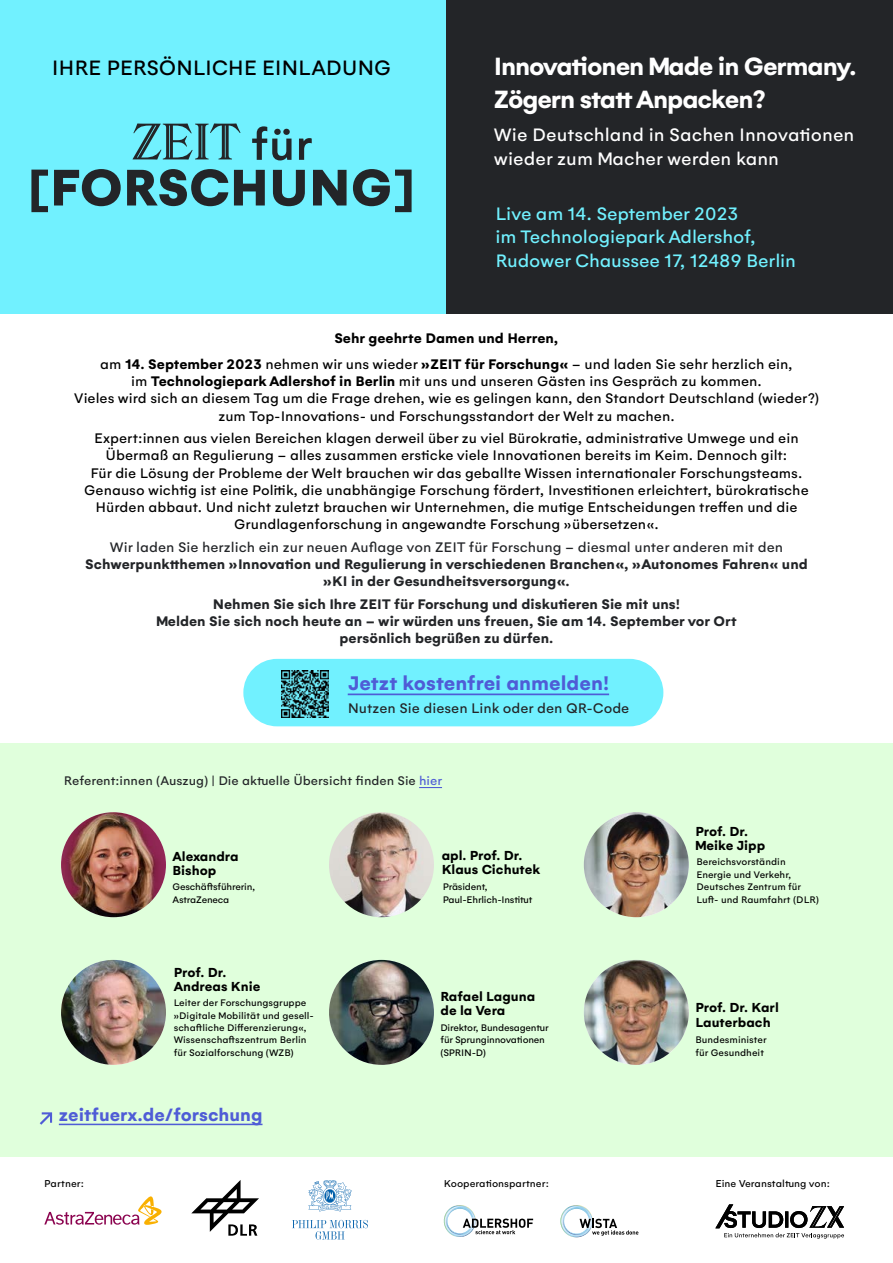
<style>
.page{position:relative;width:893px;height:1263px;background:#fff}
.page>*{position:absolute;margin:0;border:0;box-sizing:border-box;transform-origin:0 0}
.t1{font:700 27px/33px "Gelion";letter-spacing:-.04em;color:#fff}
.t2{font:22.5px "Gelion";letter-spacing:-.01em;color:#000}
.t3{font:700 21.3px "Gelion";color:#4f5cd6}
.t4{font:19.5px/23.4px "Gelion";letter-spacing:-.01em;color:#71f1ff}
.t5{font:19.5px/23.4px "Gelion";color:#fff}
.t6{font:700 19.35px "Gelion";color:#4f5cd6}
.t7{font:15px/17.2px "Gelion";color:#000;text-align:center}
.t8{font:700 15px/17.2px "Gelion";color:#232528;text-align:center}
.t9{font:15px "Gelion";color:#232528}
.t10{font:700 15px/26.2px "Gelion";color:#000;text-align:center}
.t11{font:700 14.1px/14.1px "Gelion";color:#000}
.t12{font:13.5px "Gelion";color:#232528}
.t13{font:10.8px "Gelion";color:#000}
.t14{font:10.35px/12.3px "Gelion";color:#000}
.t15{font:10.35px/12.3px "Gelion";letter-spacing:-.02em;color:#000}
.s1{font-weight:400}
.s2{font-weight:700}
.s3{color:#4f5cd6}
</style>
<div class="page">
<svg style="left:715px;top:1204px;width:129px;height:35px"></svg>
<svg style="left:44px;top:1196px;width:118px;height:29px"></svg>
<svg style="left:191px;top:1180px;width:68px;height:56px"></svg>
<svg style="left:292px;top:1220px;width:76px;height:19px"></svg>
<svg style="left:308px;top:1180px;width:43px;height:31px"></svg>
<svg style="left:444px;top:1205px;width:89px;height:32px"></svg>
<svg style="left:560px;top:1205px;width:78px;height:33px"></svg>
<div style="left:0;top:742px;width:893px;height:414px;background:#e0ffdc"></div>
<div style="left:0;top:0;width:446px;height:313px;background:#71f1ff"></div>
<div style="left:446px;top:0;width:447px;height:313px;background:#232528"></div>
<svg style="left:419px;top:787px;width:23px;height:1px"></svg>
<hr style="left:59px;top:1123px;width:203px;height:2px;background:#4f5cd6">
<svg style="left:40px;top:1112px;width:12px;height:13px"></svg>
<svg style="left:133px;top:123px;width:107px;height:37px"></svg>
<svg style="left:252px;top:126px;width:40px;height:34px"></svg>
<svg style="left:299px;top:138px;width:13px;height:22px"></svg>
<svg style="left:31px;top:170px;width:17px;height:42px"></svg>
<svg style="left:54px;top:169px;width:67px;height:37px"></svg>
<svg style="left:127px;top:169px;width:101px;height:37px"></svg>
<svg style="left:234px;top:170px;width:31px;height:35px"></svg>
<svg style="left:273px;top:170px;width:32px;height:36px"></svg>
<svg style="left:313px;top:170px;width:34px;height:35px"></svg>
<svg style="left:353px;top:169px;width:59px;height:43px"></svg>
<div style="left:243px;top:659px;width:420px;height:67px;background:#71f1ff;border-radius:34px"></div>
<img style="left:61px;top:812px;width:105px;height:105px;border-radius:52px">
<img style="left:584px;top:812px;width:105px;height:105px;border-radius:52px">
<img style="left:329px;top:960px;width:105px;height:105px;border-radius:52px">
<img style="left:61px;top:960px;width:105px;height:105px;border-radius:52px">
<img style="left:584px;top:960px;width:105px;height:105px;border-radius:52px">
<img style="left:329px;top:812px;width:105px;height:105px;border-radius:52px">
<hr style="left:348px;top:693px;width:261px;height:2px;background:#4f5cd6">
<img style="left:281px;top:670px;width:48px;height:48px">
<h2 class="t2" style="left:52px;top:55px;width:341px">IHRE PERSÖNLICHE EINLADUNG</h2>
<h1 class="t1" style="left:494px;top:51px;width:364px">Innovationen Made in Germany.<br>Zögern statt Anpacken?</h1>
<h3 class="t5" style="left:494px;top:123px;width:362px">Wie Deutschland in Sachen Innovationen wieder zum Macher werden kann</h3>
<h3 class="t4" style="left:495px;top:202px;width:302px">Live am 14. September 2023<br>im Technologiepark Adlershof,<br>Rudower Chaussee 17, 12489 Berlin</h3>
<p class="t10" style="left:100px;top:325px;width:694px">Sehr geehrte Damen und Herren,<br><span class="s1">am</span> 14. September 2023 <span class="s1">nehmen wir uns wieder</span> »ZEIT für Forschung« <span class="s1">– und laden Sie sehr herzlich ein,</span></p>
<p class="t7" style="left:74px;top:373px;width:747px">im <span class="s2">Technologiepark Adlershof in Berlin</span> mit uns und unseren Gästen ins Gespräch zu kommen.<br>Vieles wird sich an diesem Tag um die Frage drehen, wie es gelingen kann, den Standort Deutschland (wieder?) zum Top-Innovations- und Forschungsstandort der Welt zu machen.</p>
<p class="t7" style="left:84px;top:430px;width:726px">Expert:innen aus vielen Bereichen klagen derweil über zu viel Bürokratie, administrative Umwege und ein Übermaß an Regulierung – alles zusammen ersticke viele Innovationen bereits im Keim. Dennoch gilt:<br>Für die Lösung der Probleme der Welt brauchen wir das geballte Wissen internationaler Forschungsteams.<br>Genauso wichtig ist eine Politik, die unabhängige Forschung fördert, Investitionen erleichtert, bürokratische Hürden abbaut. Und nicht zuletzt brauchen wir Unternehmen, die mutige Entscheidungen treffen und die Grundlagenforschung in angewandte Forschung »übersetzen«.</p>
<p class="t9" style="left:110px;top:538px;width:675px">Wir laden Sie herzlich ein zur neuen Auflage von ZEIT für Forschung – diesmal unter anderen mit den</p>
<p class="t8" style="left:85px;top:556px;width:724px">Schwerpunktthemen »Innovation und Regulierung in verschiedenen Branchen«, »Autonomes Fahren« und »KI in der Gesundheitsversorgung«.</p>
<p class="t8" style="left:156px;top:596px;width:582px">Nehmen Sie sich Ihre ZEIT für Forschung und diskutieren Sie mit uns!<br>Melden Sie sich noch heute an – wir würden uns freuen, Sie am 14. September vor Ort persönlich begrüßen zu dürfen.</p>
<h3 class="t3" style="left:348px;top:671px;width:263px">Jetzt kostenfrei anmelden!</h3>
<p class="t9" style="left:348px;top:699px;width:283px">Nutzen Sie diesen Link oder den QR-Code</p>
<p class="t12" style="left:64px;top:773px;width:380px">Referent:innen (Auszug) | Die aktuelle Übersicht finden Sie <span class="s3">hier</span></p>
<p class="t11" style="left:695px;top:825px;width:71px">Prof. Dr.<br>Meike Jipp</p>
<p class="t11" style="left:442px;top:848px;width:100px">apl. Prof. Dr.<br>Klaus Cichutek</p>
<p class="t11" style="left:173px;top:850px;width:68px">Alexandra<br>Bishop</p>
<p class="t14" style="left:696px;top:856px;width:124px">Bereichsvorständin<br>Energie und Verkehr,<br>Deutsches Zentrum für<br>Luft- und Raumfahrt (DLR)</p>
<p class="t15" style="left:173px;top:881px;width:84px">Geschäftsführerin,<br>AstraZeneca</p>
<p class="t15" style="left:443px;top:881px;width:91px">Präsident,<br>Paul-Ehrlich-Institut</p>
<p class="t11" style="left:174px;top:965px;width:88px;line-height:14.7px">Prof. Dr.<br>Andreas Knie</p>
<p class="t14" style="left:174px;top:997px;width:142px">Leiter der Forschungsgruppe »Digitale Mobilität und gesell&shy;schaftliche Differenzierung«,<br>Wissenschaftszentrum Berlin für Sozialforschung (WZB)</p>
<p class="t6" style="left:59px;top:1103px;width:205px">zeitfuerx.de/forschung</p>
<p class="t11" style="left:440px;top:989px;width:96px;line-height:14.7px">Rafael Laguna de la Vera</p>
<p class="t15" style="left:440px;top:1021px;width:110px">Direktor, Bundesagentur für Sprunginnovationen (SPRIN-D)</p>
<p class="t11" style="left:695px;top:1001px;width:85px">Prof. Dr. Karl<br>Lauterbach</p>
<p class="t14" style="left:695px;top:1034px;width:73px">Bundesminister für Gesundheit</p>
<p class="t13" style="left:44px;top:1177px;width:41px">Partner:</p>
<p class="t13" style="left:444px;top:1177px;width:107px">Kooperationspartner:</p>
<p class="t13" style="left:715px;top:1177px;width:116px">Eine Veranstaltung von:</p>
</div>
